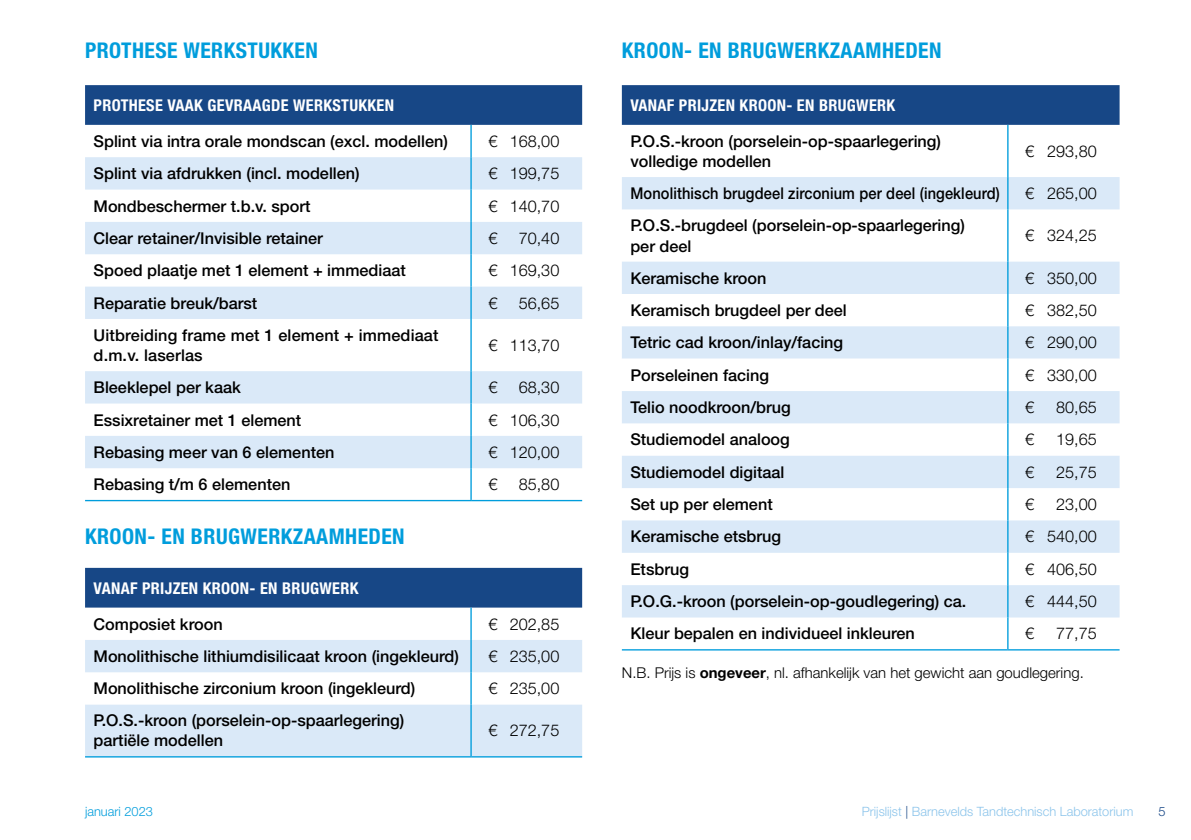
<style>
.page{position:relative;width:1191px;height:840px;background:#fff}
.page>*{position:absolute;margin:0;border:0;box-sizing:border-box;transform-origin:0 0}
.t1{font:700 condensed 21.6px "Helvetica Neue LT Std";letter-spacing:.02em;color:#009ddc}
.t2{font:500 16.2px/20.4px "Helvetica Neue LT Std";color:#000}
.t3{font:300 16.2px "Helvetica Neue LT Std";color:#000}
.t4{font:700 condensed 16.2px "Helvetica Neue LT Std";letter-spacing:.02em;color:#fff}
.t5{font:500 16.2px "Helvetica Neue LT Std";color:#000;scale:.9 1}
.t6{font:300 14.8px "Helvetica Neue LT Std";color:#000}
.t7{font:300 12.8px "Helvetica Neue LT Std";color:#8bc4eb}
.t8{font:300 12.8px "Helvetica Neue LT Std";color:#009ddc}
.t9{font:300 12.8px "Helvetica Neue LT Std";color:#174786}
.s1{font-weight:700}
.s2{color:#174786}
</style>
<div class="page">
<div style="left:85px;top:85px;width:497px;height:40px;background:#174786"></div>
<svg style="left:85px;top:157px;width:497px;height:311px;fill:#dae9f8"></svg>
<hr style="left:470px;top:125px;width:2px;height:32px;background:#009ddc">
<hr style="left:470px;top:157px;width:2px;height:32px;background:#009ddc">
<hr style="left:470px;top:189px;width:2px;height:33px;background:#009ddc">
<hr style="left:470px;top:254px;width:2px;height:32px;background:#009ddc">
<hr style="left:470px;top:319px;width:2px;height:52px;background:#009ddc">
<hr style="left:470px;top:403px;width:2px;height:32px;background:#009ddc">
<hr style="left:470px;top:468px;width:2px;height:31px;background:#009ddc">
<hr style="left:85px;top:499px;width:386px;height:2px;background:#009ddc">
<hr style="left:471px;top:499px;width:111px;height:2px;background:#009ddc">
<hr style="left:470px;top:222px;width:2px;height:32px;background:#009ddc">
<hr style="left:470px;top:286px;width:2px;height:33px;background:#009ddc">
<hr style="left:470px;top:371px;width:2px;height:32px;background:#009ddc">
<hr style="left:470px;top:435px;width:2px;height:33px;background:#009ddc">
<div style="left:85px;top:567px;width:497px;height:40px;background:#174786"></div>
<svg style="left:85px;top:640px;width:497px;height:115px;fill:#dae9f8"></svg>
<hr style="left:470px;top:607px;width:2px;height:32px;background:#009ddc">
<hr style="left:470px;top:639px;width:2px;height:33px;background:#009ddc">
<hr style="left:470px;top:672px;width:2px;height:32px;background:#009ddc">
<hr style="left:470px;top:704px;width:2px;height:51px;background:#009ddc">
<hr style="left:85px;top:755px;width:386px;height:2px;background:#009ddc">
<hr style="left:471px;top:755px;width:111px;height:2px;background:#009ddc">
<div style="left:622px;top:85px;width:497px;height:40px;background:#174786"></div>
<svg style="left:622px;top:177px;width:497px;height:440px;fill:#dae9f8"></svg>
<svg style="left:622px;top:358px;width:497px;height:33px"></svg>
<hr style="left:1007px;top:125px;width:1px;height:52px;background:#009ddc">
<hr style="left:1007px;top:177px;width:1px;height:32px;background:#009ddc">
<hr style="left:1007px;top:294px;width:1px;height:32px;background:#009ddc">
<hr style="left:1007px;top:455px;width:1px;height:33px;background:#009ddc">
<hr style="left:1007px;top:209px;width:1px;height:52px;background:#009ddc">
<hr style="left:1007px;top:261px;width:1px;height:33px;background:#009ddc">
<hr style="left:1007px;top:326px;width:1px;height:32px;background:#009ddc">
<hr style="left:1007px;top:358px;width:1px;height:33px;background:#009ddc">
<hr style="left:1007px;top:391px;width:1px;height:32px;background:#009ddc">
<hr style="left:1007px;top:520px;width:1px;height:32px;background:#009ddc">
<hr style="left:1007px;top:585px;width:1px;height:32px;background:#009ddc">
<hr style="left:1007px;top:423px;width:1px;height:32px;background:#009ddc">
<hr style="left:1007px;top:552px;width:1px;height:33px;background:#009ddc">
<hr style="left:1007px;top:488px;width:1px;height:32px;background:#009ddc">
<hr style="left:1007px;top:617px;width:1px;height:31px;background:#009ddc">
<hr style="left:622px;top:648px;width:386px;height:2px;background:#009ddc">
<hr style="left:1008px;top:648px;width:111px;height:2px;background:#009ddc">
<h1 class="t1" style="left:85px;top:37px;width:234px">PROTHESE WERKSTUKKEN</h1>
<h1 class="t1" style="left:622px;top:37px;width:321px">KROON- EN BRUGWERKZAAMHEDEN</h1>
<p class="t4" style="left:94px;top:95px;width:302px">PROTHESE VAAK GEVRAAGDE WERKSTUKKEN</p>
<p class="t2" style="left:94px;top:131px;width:356px">Splint via intra orale mondscan (excl. modellen)</p>
<p class="t3" style="left:488px;top:131px;width:73px">€ 168,00</p>
<p class="t2" style="left:94px;top:163px;width:268px">Splint via afdrukken (incl. modellen)</p>
<p class="t3" style="left:488px;top:163px;width:73px">€ 199,75</p>
<p class="t2" style="left:94px;top:195px;width:218px">Mondbeschermer t.b.v. sport</p>
<p class="t3" style="left:488px;top:196px;width:73px">€ 140,70</p>
<p class="t2" style="left:94px;top:227px;width:231px">Clear retainer/Invisible retainer</p>
<p class="t3" style="left:488px;top:228px;width:11px">€</p>
<p class="t3" style="left:519px;top:228px;width:42px">70,40</p>
<p class="t2" style="left:94px;top:260px;width:314px">Spoed plaatje met 1 element + immediaat</p>
<p class="t3" style="left:488px;top:260px;width:73px">€ 169,30</p>
<p class="t2" style="left:94px;top:292px;width:165px">Reparatie breuk/barst</p>
<p class="t3" style="left:488px;top:293px;width:11px">€</p>
<p class="t3" style="left:519px;top:293px;width:42px">56,65</p>
<p class="t2" style="left:94px;top:324px;width:346px">Uitbreiding frame met 1 element + immediaat d.m.v. laserlas</p>
<p class="t3" style="left:488px;top:335px;width:73px">€ 113,70</p>
<p class="t2" style="left:94px;top:377px;width:149px">Bleeklepel per kaak</p>
<p class="t3" style="left:488px;top:377px;width:11px">€</p>
<p class="t3" style="left:519px;top:377px;width:42px">68,30</p>
<p class="t2" style="left:94px;top:409px;width:209px">Essixretainer met 1 element</p>
<p class="t3" style="left:488px;top:409px;width:73px">€ 106,30</p>
<p class="t2" style="left:94px;top:441px;width:242px">Rebasing meer van 6 elementen</p>
<p class="t3" style="left:488px;top:442px;width:73px">€ 120,00</p>
<p class="t2" style="left:94px;top:473px;width:198px">Rebasing t/m 6 elementen</p>
<p class="t3" style="left:488px;top:474px;width:11px">€</p>
<p class="t3" style="left:519px;top:474px;width:42px">85,80</p>
<h1 class="t1" style="left:85px;top:522px;width:321px">KROON- EN BRUGWERKZAAMHEDEN</h1>
<p class="t4" style="left:94px;top:577px;width:266px">VANAF PRIJZEN KROON- EN BRUGWERK</p>
<p class="t2" style="left:94px;top:613px;width:131px">Composiet kroon</p>
<p class="t3" style="left:488px;top:613px;width:73px">€ 202,85</p>
<p class="t2" style="left:94px;top:645px;width:367px">Monolithische lithiumdisilicaat kroon (ingekleurd)</p>
<p class="t3" style="left:488px;top:646px;width:73px">€ 235,00</p>
<p class="t2" style="left:94px;top:677px;width:323px">Monolithische zirconium kroon (ingekleurd)</p>
<p class="t3" style="left:488px;top:678px;width:73px">€ 235,00</p>
<p class="t2" style="left:94px;top:709px;width:312px">P.O.S.-kroon (porselein-op-spaarlegering) partiële modellen</p>
<p class="t3" style="left:488px;top:720px;width:73px">€ 272,75</p>
<p class="t4" style="left:630px;top:95px;width:266px">VANAF PRIJZEN KROON- EN BRUGWERK</p>
<p class="t2" style="left:630px;top:130px;width:312px">P.O.S.-kroon (porselein-op-spaarlegering) volledige modellen</p>
<p class="t3" style="left:1025px;top:141px;width:73px">€ 293,80</p>
<p class="t5" style="left:630px;top:183px;width:412px">Monolithisch brugdeel zirconium per deel (ingekleurd)</p>
<p class="t3" style="left:1025px;top:183px;width:73px">€ 265,00</p>
<p class="t2" style="left:630px;top:215px;width:336px">P.O.S.-brugdeel (porselein-op-spaarlegering) per deel</p>
<p class="t3" style="left:1025px;top:225px;width:73px">€ 324,25</p>
<p class="t2" style="left:630px;top:267px;width:138px">Keramische kroon</p>
<p class="t3" style="left:1025px;top:268px;width:73px">€ 350,00</p>
<p class="t2" style="left:630px;top:300px;width:218px">Keramisch brugdeel per deel</p>
<p class="t3" style="left:1025px;top:300px;width:73px">€ 382,50</p>
<p class="t2" style="left:630px;top:332px;width:214px">Tetric cad kroon/inlay/facing</p>
<p class="t3" style="left:1025px;top:332px;width:73px">€ 290,00</p>
<p class="t2" style="left:630px;top:364px;width:140px">Porseleinen facing</p>
<p class="t3" style="left:1025px;top:365px;width:73px">€ 330,00</p>
<p class="t2" style="left:630px;top:396px;width:162px">Telio noodkroon/brug</p>
<p class="t3" style="left:1025px;top:397px;width:11px">€</p>
<p class="t3" style="left:1056px;top:397px;width:42px">80,65</p>
<p class="t2" style="left:630px;top:429px;width:161px">Studiemodel analoog</p>
<p class="t3" style="left:1025px;top:429px;width:11px">€</p>
<p class="t3" style="left:1056px;top:429px;width:42px">19,65</p>
<p class="t2" style="left:630px;top:461px;width:156px">Studiemodel digitaal</p>
<p class="t3" style="left:1025px;top:462px;width:11px">€</p>
<p class="t3" style="left:1056px;top:462px;width:42px">25,75</p>
<p class="t2" style="left:630px;top:493px;width:144px">Set up per element</p>
<p class="t3" style="left:1025px;top:494px;width:11px">€</p>
<p class="t3" style="left:1056px;top:494px;width:42px">23,00</p>
<p class="t2" style="left:630px;top:526px;width:152px">Keramische etsbrug</p>
<p class="t3" style="left:1025px;top:526px;width:73px">€ 540,00</p>
<p class="t2" style="left:630px;top:558px;width:60px">Etsbrug</p>
<p class="t3" style="left:1025px;top:558px;width:73px">€ 406,50</p>
<p class="t2" style="left:630px;top:590px;width:337px">P.O.G.-kroon (porselein-op-goudlegering) ca.</p>
<p class="t3" style="left:1025px;top:591px;width:73px">€ 444,50</p>
<p class="t2" style="left:630px;top:622px;width:286px">Kleur bepalen en individueel inkleuren</p>
<p class="t3" style="left:1025px;top:623px;width:11px">€</p>
<p class="t3" style="left:1056px;top:623px;width:42px">77,75</p>
<p class="t6" style="left:622px;top:662px;width:463px">N.B. Prijs is <span class="s1">ongeveer</span>, nl. afhankelijk van het gewicht aan goudlegering.</p>
<p class="t8" style="left:85px;top:802px;width:69px">januari 2023</p>
<p class="t7" style="left:862px;top:802px;width:273px">Prijslijst <span class="s2">|</span> Barnevelds Tandtechnisch Laboratorium</p>
<p class="t9" style="left:1158px;top:802px;width:9px">5</p>
</div>
